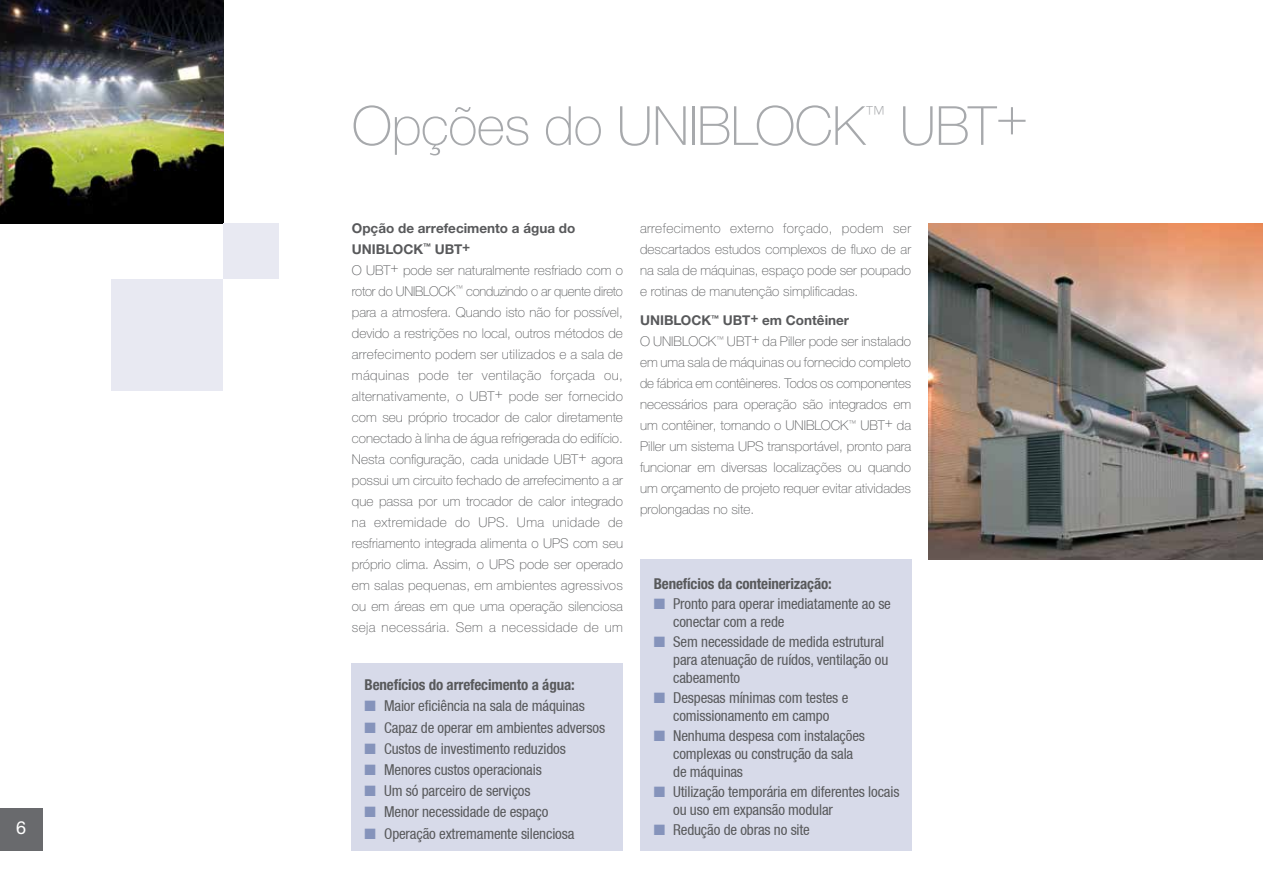
<style>
.page{position:relative;width:1263px;height:893px;background:#fff}
.page>*{position:absolute;margin:0;border:0;box-sizing:border-box;transform-origin:0 0}
.t1{font:100 54px "Helvetica Neue LTW1 G";letter-spacing:-.01em;color:#a7a9ac}
.t2{font:100 21px "Helvetica Neue LTW1 G";color:#a7a9ac}
.t3{font:18px "Helvetica Neue LTW1 G";color:#fff}
.t4{font:condensed 15px/18px "Helvetica Neue LT";letter-spacing:-.01em;color:#58595b}
.t5{font:700 condensed 15px "Helvetica Neue LTW1 G";letter-spacing:-.01em;color:#58595b}
.t6{font:100 13.5px/21px "Helvetica Neue LTW1 G";color:#58595b}
.s1{font-weight:700}
.s2{color:#8593bb}
</style>
<div class="page">
<img style="left:0;top:0;width:223px;height:223px">
<div style="left:112px;top:279px;width:111px;height:112px;background:#e8e9f2"></div>
<div style="left:223px;top:223px;width:56px;height:56px;background:#e8e9f2"></div>
<img style="left:928px;top:223px;width:335px;height:336px">
<div style="left:640px;top:559px;width:271px;height:292px;background:#d7dae9"></div>
<div style="left:352px;top:664px;width:271px;height:187px;background:#d7dae9"></div>
<div style="left:0;top:808px;width:43px;height:42px;background:#696a6d"></div>
<h3 class="t3" style="left:16px;top:816px;width:12px">6</h3>
<h1 class="t1" style="left:352px;top:94px;width:515px">Opções do UNIBLOCK</h1>
<h2 class="t2" style="left:865px;top:101px;width:22px">™</h2>
<h1 class="t1" style="left:900px;top:94px;width:130px">UBT+</h1>
<p class="t6" style="left:352px;top:218px;width:273px"><span class="s1">Opção de arrefecimento a água do UNIBLOCK</span><sup>™</sup> <span class="s1">UBT</span><sup>+<br></sup>O UBT+ pode ser naturalmente resfriado com o rotor do UNIBLOCK<sup>™</sup> conduzindo o ar quente direto para a atmosfera. Quando isto não for possível, devido a restrições no local, outros métodos de arrefecimento podem ser utilizados e a sala de máquinas pode ter ventilação forçada ou, alternativamente, o UBT+ pode ser fornecido com seu próprio trocador de calor diretamente conectado à linha de água refrigerada do edifício.<br>Nesta configuração, cada unidade UBT+ agora possui um circuito fechado de arrefecimento a ar que passa por um trocador de calor integrado na extremidade do UPS. Uma unidade de resfriamento integrada alimenta o UPS com seu próprio clima. Assim, o UPS pode ser operado em salas pequenas, em ambientes agressivos ou em áreas em que uma operação silenciosa seja necessária. Sem a necessidade de um</p>
<p class="t6" style="left:640px;top:218px;width:273px;text-align:justify">arrefecimento externo forçado, podem ser descartados estudos complexos de fluxo de ar na sala de máquinas, espaço pode ser poupado e rotinas de manutenção simplificadas.</p>
<p class="t6" style="left:640px;top:310px;width:273px"><span class="s1">UNIBLOCK</span><sup>™</sup> <span class="s1">UBT</span><sup>+</sup> <span class="s1">em Contêiner<br></span>O UNIBLOCK<sup>™</sup> UBT+ da Piller pode ser instalado em uma sala de máquinas ou fornecido completo de fábrica em contêineres. Todos os componentes necessários para operação são integrados em um contêiner, tornando o UNIBLOCK<sup>™</sup> UBT+ da Piller um sistema UPS transportável, pronto para funcionar em diversas localizações ou quando um orçamento de projeto requer evitar atividades prolongadas no site.</p>
<p class="t5" style="left:654px;top:574px;width:179px">Benefícios da conteinerização:</p>
<p class="t4" style="left:673px;top:594px;width:219px;text-indent:-20px"><span class="s2">■</span> Pronto para operar imediatamente ao se conectar com a rede</p>
<p class="t4" style="left:673px;top:632px;width:217px;text-indent:-20px"><span class="s2">■</span> Sem necessidade de medida estrutural para atenuação de ruídos, ventilação ou cabeamento</p>
<p class="t4" style="left:654px;top:689px;width:196px;text-align:center"><span class="s2">■</span> Despesas mínimas com testes e comissionamento em campo</p>
<p class="t4" style="left:673px;top:727px;width:193px;text-indent:-20px"><span class="s2">■</span> Nenhuma despesa com instalações complexas ou construção da sala de máquinas</p>
<p class="t4" style="left:673px;top:783px;width:228px;text-indent:-20px"><span class="s2">■</span> Utilização temporária em diferentes locais ou uso em expansão modular</p>
<p class="t4" style="left:654px;top:821px;width:158px"><span class="s2">■</span> Redução de obras no site</p>
<p class="t5" style="left:365px;top:676px;width:212px">Benefícios do arrefecimento a água:</p>
<p class="t4" style="left:365px;top:697px;width:222px"><span class="s2">■</span> Maior eficiência na sala de máquinas</p>
<p class="t4" style="left:365px;top:718px;width:242px"><span class="s2">■</span> Capaz de operar em ambientes adversos</p>
<p class="t4" style="left:365px;top:739px;width:203px"><span class="s2">■</span> Custos de investimento reduzidos</p>
<p class="t4" style="left:365px;top:761px;width:179px"><span class="s2">■</span> Menores custos operacionais</p>
<p class="t4" style="left:365px;top:782px;width:167px"><span class="s2">■</span> Um só parceiro de serviços</p>
<p class="t4" style="left:365px;top:803px;width:185px"><span class="s2">■</span> Menor necessidade de espaço</p>
<p class="t4" style="left:365px;top:824px;width:211px"><span class="s2">■</span> Operação extremamente silenciosa</p>
</div>
